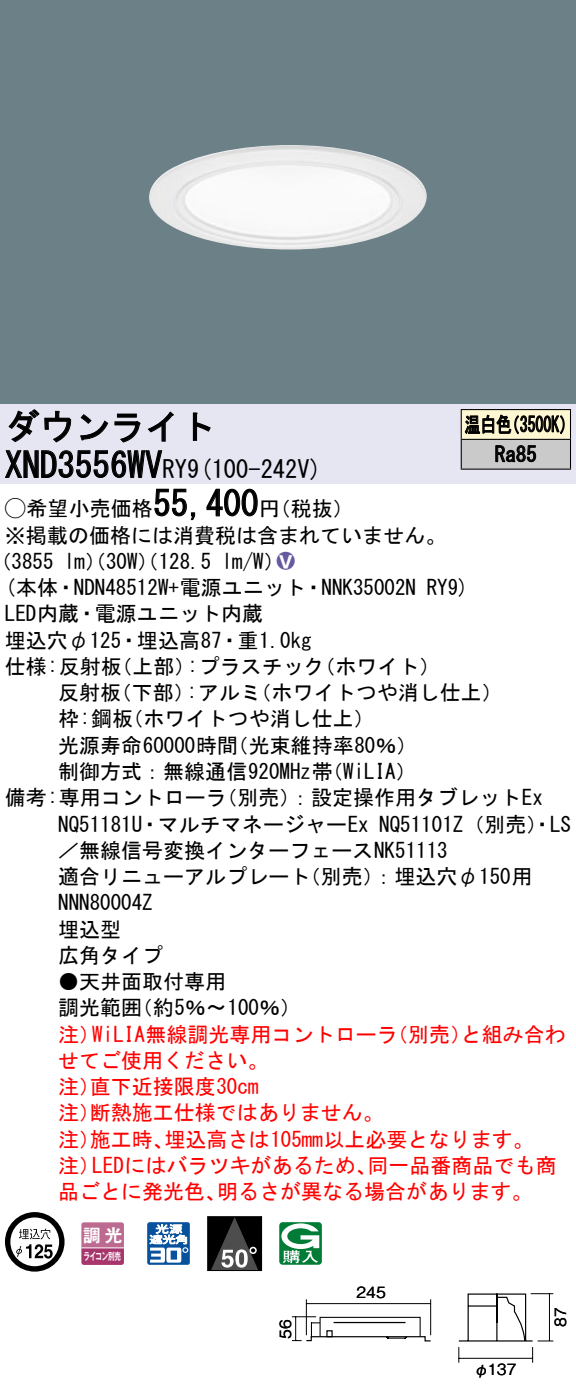
<style>
.page{position:relative;width:576px;height:1392px;background:#fff}
.page>*{position:absolute;margin:0;border:0;box-sizing:border-box;transform-origin:0 0}
.t1{font:35px "MS Gothic";color:#000}
.t2{font:24.5px "MS Gothic";color:#000}
.t3{font:21px/26.2px "MS Gothic";color:#000}
.t4{font:21px/26.2px "MS Gothic";color:#f00}
.t5{font:21px/29.8px "MS Gothic";color:#000;scale:.75 1}
.t6{font:21px "Ford Classification 1";color:#635aa0}
.t7{font:17.5px "Gothic MB101 Pro De Bold 90 pv RKSJ H";color:#fff}
.t8{font:15.4px "Gothic BBB Pro Medium 90 pv RKSJ H";letter-spacing:.025em;color:#000}
.t9{font:10.15px "Gothic MB101 Pro De Bold 90 pv RKSJ H";letter-spacing:-.05em;color:#fff;scale:.65 1}
.s1{font-size:24.5px}
.s2{font-family:"Ford Classification 1"}
.s3{color:#fff}
</style>
<div class="page">
<div style="left:0;top:0;width:575px;height:404px;background:#6c8087"></div>
<img style="left:149px;top:145px;width:278px;height:104px">
<div style="left:0;top:404px;width:575px;height:79px;background:#e6e5f2"></div>
<svg style="left:8px;top:409px;width:64px;height:34px"></svg>
<svg style="left:80px;top:413px;width:60px;height:30px"></svg>
<svg style="left:148px;top:411px;width:25px;height:31px"></svg>
<svg style="left:192px;top:412px;width:19px;height:29px"></svg>
<svg style="left:5px;top:450px;width:158px;height:28px"></svg>
<svg style="left:154px;top:488px;width:42px;height:32px"></svg>
<svg style="left:206px;top:488px;width:52px;height:29px"></svg>
<svg style="left:5px;top:1212px;width:59px;height:59px"></svg>
<svg style="left:81px;top:1222px;width:43px;height:42px;background:#b65a85"></svg>
<hr style="left:81px;top:1247px;width:43px;height:1px;background:#fff">
<svg style="left:147px;top:1222px;width:43px;height:42px"></svg>
<div style="left:207px;top:1216px;width:54px;height:54px;background:#000"></div>
<svg style="left:212px;top:1218px;width:45px;height:50px"></svg>
<div style="left:207px;top:1216px;width:55px;height:54px;border:1px solid #000"></div>
<svg style="left:279px;top:1222px;width:43px;height:42px"></svg>
<div style="left:461px;top:409px;width:109px;height:30px;background:#fff6d2"></div>
<div style="left:461px;top:439px;width:109px;height:30px;background:#cacaca"></div>
<hr style="left:460px;top:409px;width:110px;height:1px;background:#000">
<hr style="left:569px;top:410px;width:2px;height:29px;background:#000">
<hr style="left:460px;top:439px;width:110px;height:1px;background:#000">
<hr style="left:569px;top:440px;width:2px;height:28px;background:#000">
<hr style="left:460px;top:468px;width:110px;height:2px;background:#000">
<svg style="left:460px;top:410px;width:104px;height:58px"></svg>
<svg style="left:458px;top:1293px;width:96px;height:70px"></svg>
<hr style="left:305px;top:1299px;width:2px;height:36px;background:#000">
<hr style="left:430px;top:1299px;width:1px;height:36px;background:#000">
<hr style="left:306px;top:1302px;width:124px;height:2px;background:#000">
<svg style="left:350px;top:1302px;width:40px;height:1px"></svg>
<svg style="left:291px;top:1313px;width:140px;height:29px"></svg>
<h1 class="t1" style="left:5px;top:409px;width:212px">ダウンライト</h1>
<p class="t2" style="left:187px;top:456px;width:136px">(9 100-242 (V</p>
<h1 class="t1" style="left:5px;top:447px;width:184px">XND3556WV<span class="s1">RY</span></h1>
<h1 class="t1" style="left:153px;top:486px;width:106px">55,400</h1>
<p class="t3" style="left:5px;top:495px;width:442px"><span class="s2">A</span>希望小売価格<br>※掲載の価格には消費税は含まれていません。</p>
<p class="t6" style="left:277px;top:550px;width:19px">2<span class="s3">8</span></p>
<p class="t3" style="left:259px;top:495px;width:96px">（円税抜(</p>
<p class="t3" style="left:222px;top:548px;width:64px">l m (W/</p>
<p class="t3" style="left:-9px;top:548px;width:65px">（3855</p>
<p class="t3" style="left:64px;top:548px;width:149px">lm）（30 ）（W 128.5</p>
<p class="t5" style="left:494px;top:409px;width:57px;text-indent:-30px">温白色<br>Ra85</p>
<p class="t5" style="left:504px;top:409px;width:96px">（3500 (K</p>
<p class="t3" style="left:5px;top:574px;width:412px">(本体・NDN48512 +W 電源ユニット・NNK35002N</p>
<p class="t3" style="left:5px;top:600px;width:259px">LED内蔵・電源ユニット内蔵</p>
<p class="t3" style="left:5px;top:627px;width:308px">埋込穴φ125・埋込高87・重1.0kg</p>
<p class="t3" style="left:314px;top:653px;width:127px">（ホワイト(</p>
<p class="t3" style="left:426px;top:574px;width:44px">RY (9</p>
<p class="t3" style="left:187px;top:653px;width:139px">:プラスチック</p>
<p class="t3" style="left:5px;top:653px;width:118px">仕様:反射板</p>
<p class="t3" style="left:111px;top:653px;width:85px">（上部）</p>
<p class="t3" style="left:58px;top:679px;width:65px">反射板</p>
<p class="t3" style="left:111px;top:679px;width:85px">（下部）</p>
<p class="t3" style="left:187px;top:679px;width:76px">:アルミ</p>
<p class="t3" style="left:250px;top:679px;width:253px">（ホワイトつや消し仕上(</p>
<p class="t3" style="left:58px;top:705px;width:76px">枠:鋼板</p>
<p class="t3" style="left:122px;top:705px;width:254px">（ホワイトつや消し仕上(</p>
<p class="t3" style="left:58px;top:732px;width:181px">光源寿命60000時間</p>
<p class="t3" style="left:227px;top:732px;width:191px">（光束維持率80％(</p>
<p class="t3" style="left:216px;top:758px;width:328px;text-indent:-158px">制御方式：無線通信920MHz帯<br>（別売：）設定操作用タブレットEx</p>
<p class="t3" style="left:322px;top:758px;width:96px">（WiLIA(</p>
<p class="t3" style="left:5px;top:784px;width:223px">備考:専用コントローラ</p>
<p class="t3" style="left:58px;top:810px;width:312px">NQ51181 ・U マルチマネージャーEx</p>
<p class="t3" style="left:58px;top:837px;width:391px">／無線信号変換インターフェースNK51113</p>
<p class="t3" style="left:300px;top:863px;width:234px">（別売：）埋込穴φ150用</p>
<p class="t3" style="left:379px;top:810px;width:193px">NQ51101 （Z 別売）・LS</p>
<p class="t3" style="left:58px;top:863px;width:253px">適合リニューアルプレート<br>NNN80004Z<br>埋込型<br>広角タイプ</p>
<p class="t3" style="left:132px;top:968px;width:171px;text-indent:-73px">●天井面取付専用<br>（約5％〜100％(</p>
<p class="t3" style="left:58px;top:994px;width:85px">調光範囲</p>
<p class="t4" style="left:92px;top:1020px;width:307px">WiLIA無線調光専用コントローラ</p>
<p class="t4" style="left:387px;top:1020px;width:85px">（別売）</p>
<p class="t4" style="left:460px;top:1020px;width:106px">と組み合わ</p>
<p class="t4" style="left:58px;top:1020px;width:43px">注）</p>
<p class="t4" style="left:58px;top:1047px;width:211px">せてご使用ください。</p>
<p class="t4" style="left:90px;top:1073px;width:170px">直下近接限度30cm</p>
<p class="t4" style="left:90px;top:1073px;width:295px;text-indent:-32px">注）<br>断熱施工仕様ではありません。</p>
<p class="t4" style="left:58px;top:1099px;width:43px">注）</p>
<p class="t4" style="left:164px;top:1125px;width:370px">埋込高さは105mm以上必要となります。</p>
<p class="t4" style="left:90px;top:1125px;width:85px">施工時、</p>
<p class="t4" style="left:58px;top:1125px;width:43px">注）</p>
<p class="t4" style="left:92px;top:1152px;width:286px">LEDにはバラツキがあるため、</p>
<p class="t4" style="left:367px;top:1152px;width:190px">同一品番商品でも商</p>
<p class="t4" style="left:58px;top:1152px;width:43px">注）</p>
<p class="t4" style="left:58px;top:1178px;width:169px">品ごとに発光色、</p>
<p class="t4" style="left:217px;top:1178px;width:317px">明るさが異なる場合があります。</p>
<p class="t7" style="left:83px;top:1220px;width:41px">調光</p>
<p class="t9" style="left:84px;top:1247px;width:59px">ライコン別売</p>
<p class="t8" style="left:273px;top:1338px;width:21px;rotate:-90deg">56</p>
<p class="t8" style="left:356px;top:1279px;width:31px">245</p>
<p class="t8" style="left:474px;top:1356px;width:44px">φ137</p>
<p class="t8" style="left:548px;top:1327px;width:21px;rotate:-90deg">87</p>
</div>
